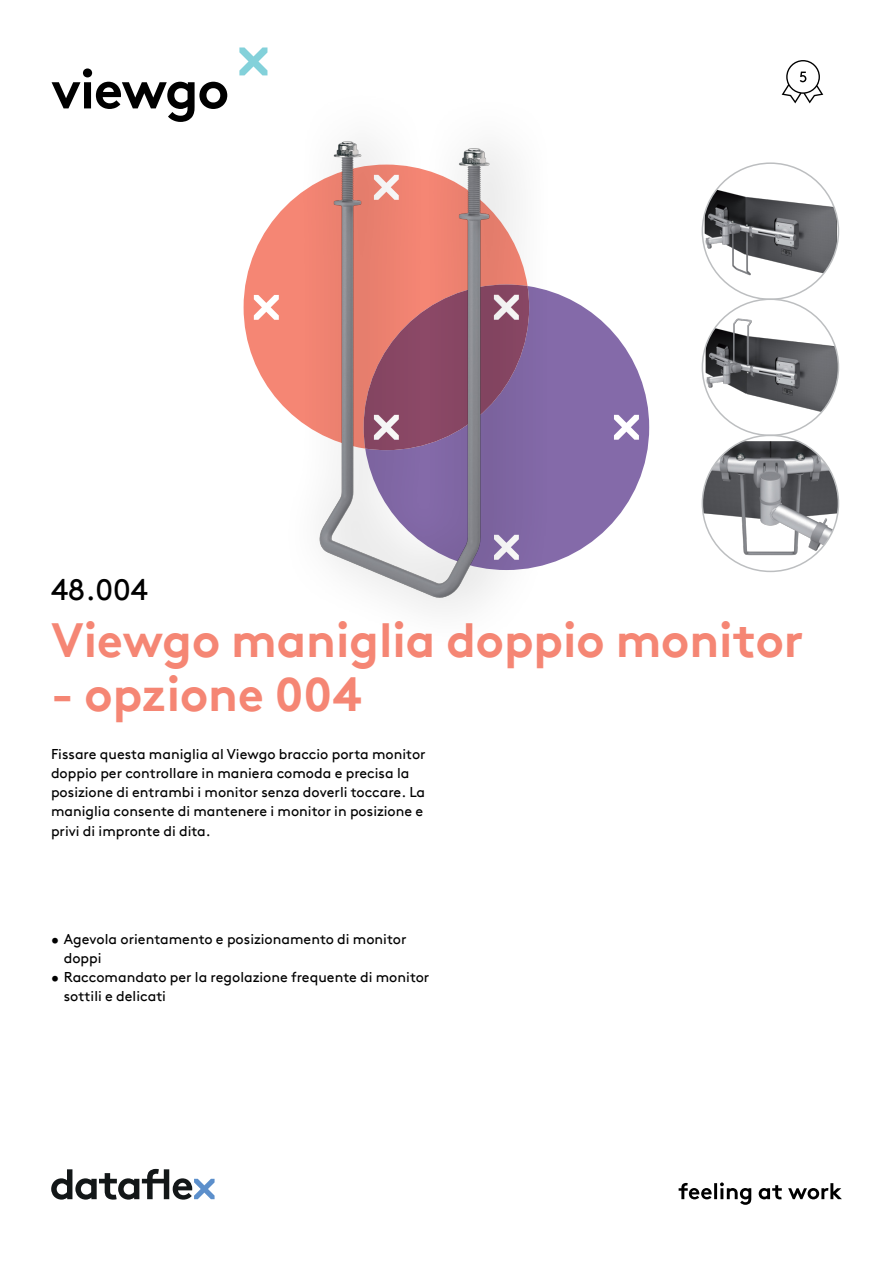
<style>
.page{position:relative;width:893px;height:1263px;background:#fff}
.page>*{position:absolute;margin:0;border:0;box-sizing:border-box;transform-origin:0 0}
.hoofdstuk{font:700 54px "Brown Pro TT";letter-spacing:-.02em;color:#000}
.productnaam{font:700 48px "Brown Pro TT";color:#f58674}
.productnummer{font:30px "Brown Pro TT";color:#000}
.omschrijving{font:14.25px/19.2px "Brown Pro TT";color:#000}
.bullet_next{font:14.25px/19.2px "Brown Pro TT";color:#000}
.bullet_first{font:14.25px/19.2px "Brown Pro TT";color:#000}
</style>
<div class="page">
<svg style="left:244px;top:211px;width:37px;height:193px;fill:#f58674"></svg>
<svg style="left:554px;top:292px;width:95px;height:270px;fill:#846aa9"></svg>
<svg style="left:51px;top:1169px;width:164px;height:30px"></svg>
<svg style="left:679px;top:1182px;width:163px;height:23px"></svg>
<svg style="left:239px;top:47px;width:28px;height:28px"></svg>
<img style="left:702px;top:186px;width:136px;height:90px">
<img style="left:702px;top:318px;width:136px;height:99px">
<img style="left:702px;top:441px;width:136px;height:125px">
<div style="left:281px;top:86px;width:273px;height:562px;background:#000;opacity:.35"></div>
<img style="left:314px;top:133px;width:181px;height:473px">
<svg style="left:782px;top:60px;width:41px;height:43px"></svg>
<p class="hoofdstuk" style="left:51px;top:46px;width:180px">viewgo</p>
<p class="productnummer" style="left:51px;top:566px;width:98px">48.004</p>
<p class="productnaam" style="left:51px;top:601px;width:754px">Viewgo maniglia doppio monitor</p>
<p class="productnaam" style="left:51px;top:655px;width:312px">- opzione 004</p>
<p class="omschrijving" style="left:51px;top:743px;width:376px">Fissare questa maniglia al Viewgo braccio porta monitor doppio per controllare in maniera comoda e precisa la posizione di entrambi i monitor senza doverli toccare. La maniglia consente di mantenere i monitor in posizione e privi di impronte di dita.</p>
<p class="bullet_first" style="left:64px;top:928px;width:344px;text-indent:-13px">• Agevola orientamento e posizionamento di monitor doppi</p>
<p class="bullet_next" style="left:64px;top:966px;width:367px;text-indent:-13px">• Raccomandato per la regolazione frequente di monitor sottili e delicati</p>
</div>
